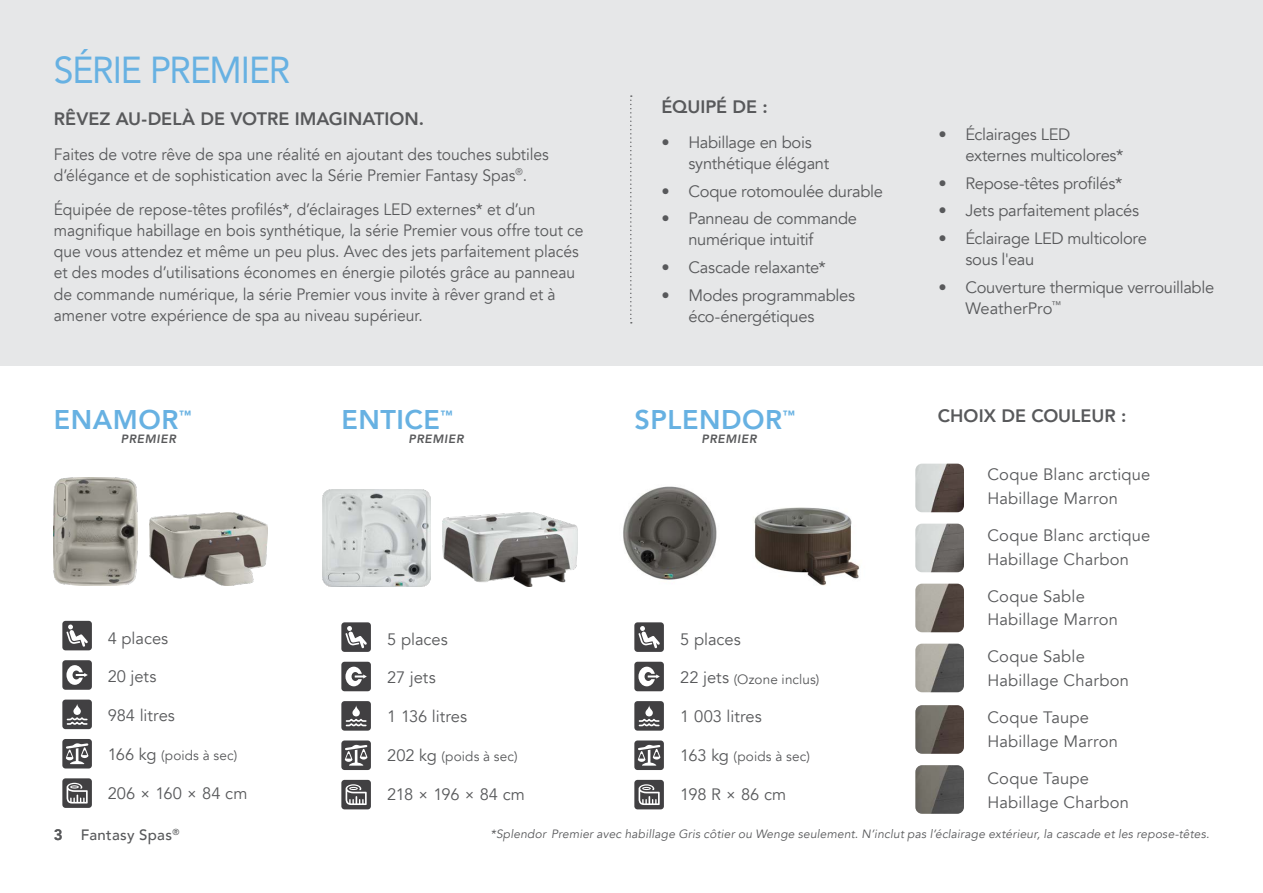
<style>
.page{position:relative;width:1263px;height:893px;background:#fff}
.page>*{position:absolute;margin:0;border:0;box-sizing:border-box;transform-origin:0 0}
.t1{font:37.5px "Avenir";letter-spacing:-.035em;color:#67b1e2;scale:.95 1}
.t2{font:800 27px "Avenir";letter-spacing:.02em;color:#67b1e2}
.t3{font:800 18px "Avenir";color:#58595b}
.t4{font:16.5px/21px "Avenir";letter-spacing:-.005em;color:#58595b}
.t5{font:16.5px/21px "Avenir";letter-spacing:-.005em;color:#58595b;scale:.95 1}
.t6{font:16.5px "Avenir";letter-spacing:-.03em;color:#58595b}
.t7{font:500 15px "Avenir";letter-spacing:.02em;color:#58595b}
.t8{font:800 15px "Avenir";color:#58595b}
.t9{font:13.5px "Avenir";letter-spacing:.015em;color:#58595b}
.t10{font:italic 12px "Avenir";letter-spacing:.015em;color:#58595b}
.t11{font:italic 800 12px "Avenir";letter-spacing:.05em;color:#58595b}
.t12{font:800 12px "Avenir";color:#67b1e2}
.s1{font-size:16.5px}
</style>
<div class="page">
<div style="left:0;top:0;width:1263px;height:365px;background:#e6e7e8"></div>
<svg style="left:62px;top:660px;width:30px;height:30px"></svg>
<svg style="left:62px;top:621px;width:30px;height:29px"></svg>
<svg style="left:62px;top:700px;width:30px;height:29px"></svg>
<svg style="left:62px;top:739px;width:30px;height:29px"></svg>
<svg style="left:62px;top:778px;width:30px;height:30px"></svg>
<img style="left:149px;top:512px;width:119px;height:74px">
<img style="left:54px;top:478px;width:83px;height:108px">
<svg style="left:341px;top:662px;width:30px;height:29px"></svg>
<svg style="left:341px;top:622px;width:30px;height:30px"></svg>
<svg style="left:341px;top:701px;width:30px;height:30px"></svg>
<svg style="left:341px;top:740px;width:30px;height:30px"></svg>
<svg style="left:341px;top:780px;width:30px;height:29px"></svg>
<img style="left:442px;top:513px;width:135px;height:73px">
<img style="left:322px;top:490px;width:108px;height:97px">
<img style="left:754px;top:507px;width:106px;height:79px">
<img style="left:623px;top:486px;width:94px;height:94px">
<svg style="left:630px;top:95px;width:2px;height:228px"></svg>
<img style="left:915px;top:464px;width:49px;height:48px">
<img style="left:915px;top:524px;width:49px;height:48px">
<img style="left:915px;top:584px;width:49px;height:48px">
<img style="left:915px;top:644px;width:49px;height:48px">
<img style="left:915px;top:705px;width:49px;height:49px">
<img style="left:915px;top:765px;width:49px;height:49px">
<svg style="left:634px;top:662px;width:30px;height:29px"></svg>
<svg style="left:634px;top:622px;width:30px;height:30px"></svg>
<svg style="left:634px;top:701px;width:30px;height:30px"></svg>
<svg style="left:634px;top:740px;width:30px;height:30px"></svg>
<svg style="left:634px;top:780px;width:30px;height:29px"></svg>
<h1 class="t1" style="left:54px;top:40px;width:251px">SÉRIE PREMIER</h1>
<p class="t3" style="left:54px;top:105px;width:372px">RÊVEZ AU-DELÀ DE VOTRE IMAGINATION.</p>
<p class="t5" style="left:54px;top:144px;width:522px">Faites de votre rêve de spa une réalité en ajoutant des touches subtiles d’élégance et de sophistication avec la Série Premier Fantasy Spas<sup>®</sup>.</p>
<p class="t5" style="left:54px;top:200px;width:559px">Équipée de repose-têtes profilés*, d’éclairages LED externes* et d’un magnifique habillage en bois synthétique, la série Premier vous offre tout ce que vous attendez et même un peu plus. Avec des jets parfaitement placés et des modes d’utilisations économes en énergie pilotés grâce au panneau de commande numérique, la série Premier vous invite à rêver grand et à amener votre expérience de spa au niveau supérieur.</p>
<h2 class="t2" style="left:54px;top:399px;width:126px">ENAMOR</h2>
<p class="t12" style="left:179px;top:405px;width:13px">™</p>
<h2 class="t2" style="left:341px;top:399px;width:100px">ENTICE</h2>
<p class="t12" style="left:441px;top:405px;width:13px">™</p>
<p class="t11" style="left:121px;top:431px;width:57px">PREMIER</p>
<p class="t11" style="left:408px;top:431px;width:57px">PREMIER</p>
<p class="t3" style="left:661px;top:93px;width:108px">ÉQUIPÉ DE :</p>
<p class="t4" style="left:688px;top:132px;width:142px;text-indent:-27px">• Habillage en bois synthétique élégant</p>
<p class="t4" style="left:661px;top:181px;width:223px">• Coque rotomoulée durable</p>
<p class="t4" style="left:688px;top:209px;width:170px;text-indent:-27px">• Panneau de commande numérique intuitif</p>
<p class="t4" style="left:661px;top:257px;width:166px">• Cascade relaxante*</p>
<p class="t4" style="left:688px;top:285px;width:168px;text-indent:-27px">• Modes programmables éco-énergétiques</p>
<h2 class="t2" style="left:634px;top:399px;width:149px">SPLENDOR</h2>
<p class="t12" style="left:783px;top:405px;width:13px">™</p>
<p class="t11" style="left:701px;top:431px;width:57px">PREMIER</p>
<p class="t4" style="left:965px;top:124px;width:160px;text-indent:-27px">• Éclairages LED externes multicolores*</p>
<p class="t4" style="left:938px;top:173px;width:185px">• Repose-têtes profilés*</p>
<p class="t4" style="left:938px;top:200px;width:202px">• Jets parfaitement placés</p>
<p class="t4" style="left:965px;top:228px;width:183px;text-indent:-27px">• Éclairage LED multicolore sous l'eau</p>
<p class="t4" style="left:965px;top:277px;width:250px;text-indent:-27px">• Couverture thermique verrouillable<br>WeatherPro<sup>™</sup></p>
<p class="t3" style="left:938px;top:401px;width:190px">CHOIX DE COULEUR :</p>
<p class="t8" style="left:54px;top:823px;width:10px">3</p>
<p class="t4" style="left:108px;top:628px;width:62px">4 places</p>
<p class="t4" style="left:108px;top:666px;width:50px">20 jets</p>
<p class="t4" style="left:108px;top:705px;width:69px">984 litres</p>
<p class="t9" style="left:108px;top:747px;width:131px"><span class="s1">166 kg</span> (poids à sec)</p>
<p class="t4" style="left:108px;top:783px;width:141px">206 × 160 × 84 cm</p>
<p class="t7" style="left:81px;top:821px;width:100px">Fantasy Spas<sup>®</sup></p>
<p class="t4" style="left:987px;top:463px;width:165px;line-height:23.7px">Coque Blanc arctique<br>Habillage Marron</p>
<p class="t4" style="left:987px;top:524px;width:165px;line-height:23.7px">Coque Blanc arctique<br>Habillage Charbon</p>
<p class="t4" style="left:987px;top:584px;width:132px;line-height:23.7px">Coque Sable<br>Habillage Marron</p>
<p class="t4" style="left:987px;top:645px;width:143px;line-height:23.7px">Coque Sable<br>Habillage Charbon</p>
<p class="t4" style="left:987px;top:706px;width:132px;line-height:23.7px">Coque Taupe<br>Habillage Marron</p>
<p class="t4" style="left:987px;top:767px;width:143px;line-height:23.7px">Coque Taupe<br>Habillage Charbon</p>
<p class="t4" style="left:387px;top:629px;width:62px">5 places</p>
<p class="t4" style="left:387px;top:668px;width:50px">27 jets</p>
<p class="t4" style="left:387px;top:706px;width:81px">1 136 litres</p>
<p class="t9" style="left:387px;top:748px;width:132px"><span class="s1">202 kg</span> (poids à sec)</p>
<p class="t6" style="left:387px;top:784px;width:139px">218 × 196 × 84 cm</p>
<p class="t4" style="left:680px;top:629px;width:62px">5 places</p>
<p class="t9" style="left:680px;top:671px;width:141px"><span class="s1">22 jets</span> (Ozone inclus)</p>
<p class="t4" style="left:680px;top:706px;width:83px">1 003 litres</p>
<p class="t9" style="left:680px;top:748px;width:131px"><span class="s1">163 kg</span> (poids à sec)</p>
<p class="t4" style="left:680px;top:784px;width:107px">198 R × 86 cm</p>
<p class="t10" style="left:491px;top:827px;width:720px">*Splendor Premier avec habillage Gris côtier ou Wenge seulement. N’inclut pas l’éclairage extérieur, la cascade et les repose-têtes.</p>
</div>
